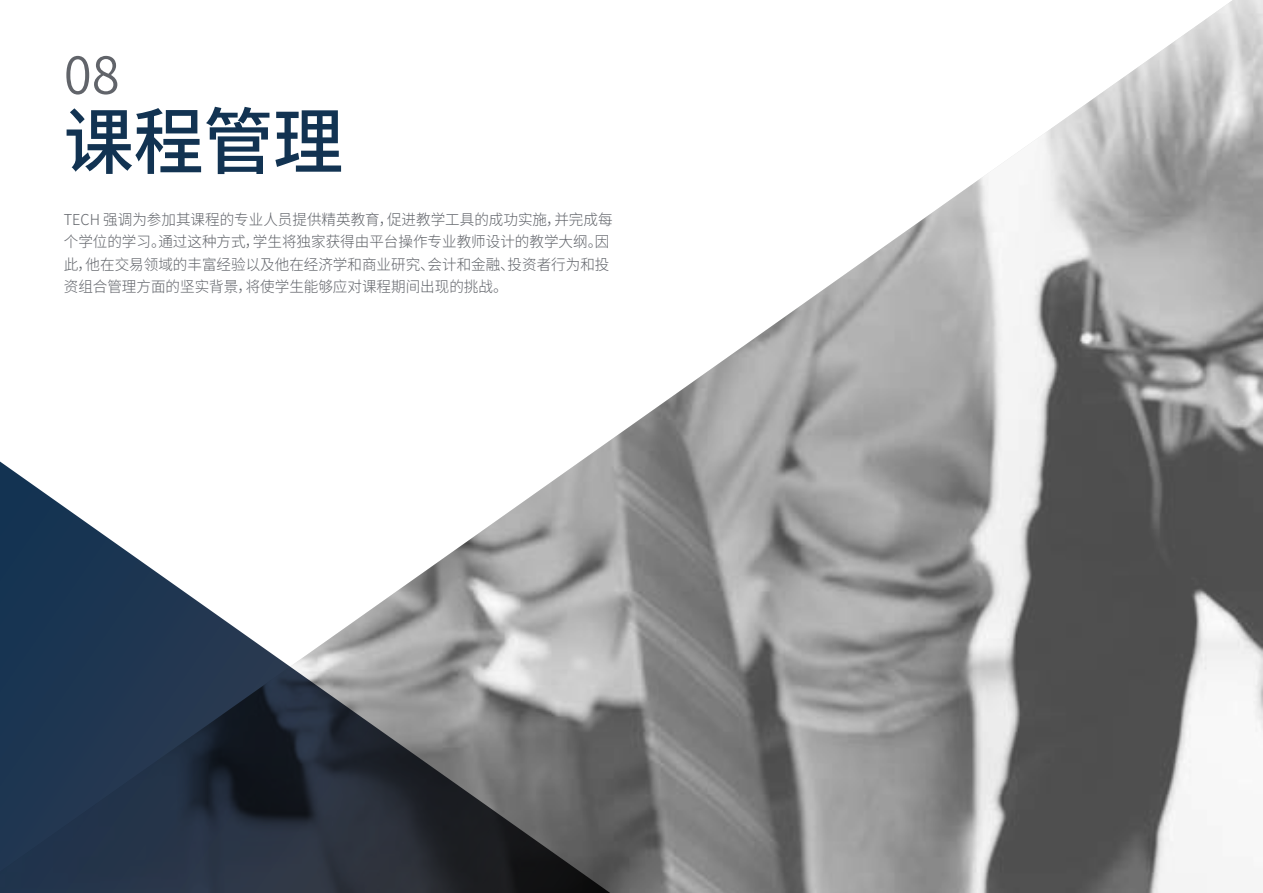
<style>
.page{position:relative;width:1263px;height:893px;background:#fff}
.page>*{position:absolute;margin:0;border:0;box-sizing:border-box;transform-origin:0 0}
.t1{font:500 72px "Source Han Sans CN";color:#123352}
.t2{font:52.5px "Source Han Sans CN";color:#61646a}
.t3{font:300 15px/22.5px "Source Han Sans CN";color:#61646a}
</style>
<div class="page">
<img style="left:602px;top:0;width:661px;height:893px">
<svg style="left:0;top:446px;width:640px;height:447px"></svg>
<h2 class="t2" style="left:64px;top:45px;width:57px">08</h2>
<h1 class="t1" style="left:64px;top:101px;width:281px">课程管理</h1>
<p class="t3" style="left:64px;top:208px;width:550px">TECH 强调为参加其课程的专业人员提供精英教育，促进教学工具的成功实施，并完成每个学位的学习。通过这种方式，学生将独家获得由平台操作专业教师设计的教学大纲。因此，他在交易领域的丰富经验以及他在经济学和商业研究、会计和金融、投资者行为和投资组合管理方面的坚实背景，将使学生能够应对课程期间出现的挑战。</p>
</div>
